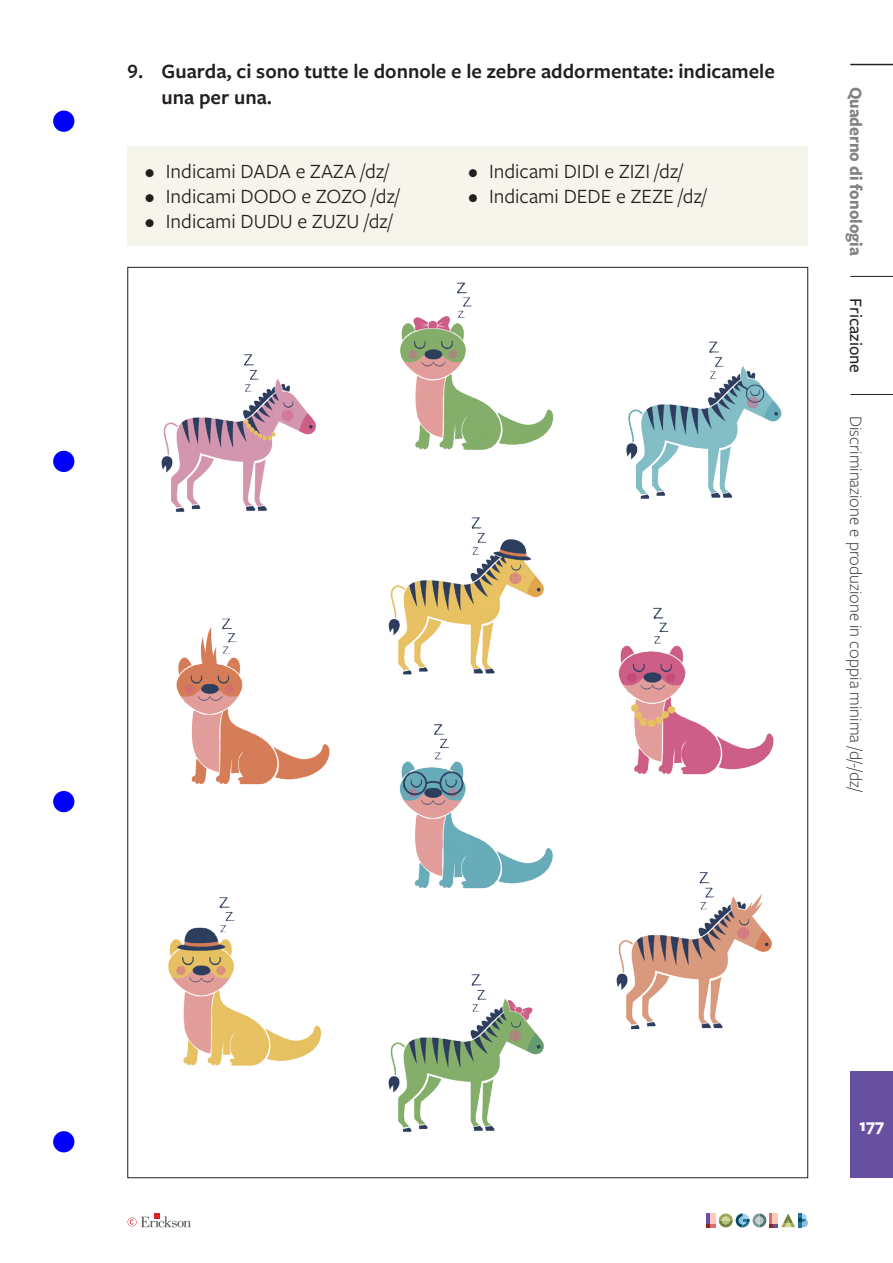
<style>
.page{position:relative;width:893px;height:1263px;background:#fff}
.page>*{position:absolute;margin:0;border:0;box-sizing:border-box;transform-origin:0 0}
.t1{font:21px "Freight Sans Pro";color:#231f20}
.t2{font:600 21px/25.2px "Freight Sans Pro";color:#231f20}
.t3{font:300 18px "Freight Sans Pro";color:#231f20}
.t4{font:700 18px "Freight Sans Pro";color:#808285;scale:.95 1}
.t5{font:500 18px "Freight Sans Pro";color:#231f20}
.t6{font:700 18px "Freight Sans Pro";color:#fff}
</style>
<div class="page">
<hr style="left:850px;top:64px;width:43px;height:1px;background:#231f20">
<hr style="left:850px;top:276px;width:43px;height:1px;background:#231f20">
<hr style="left:850px;top:394px;width:43px;height:1px;background:#231f20">
<div style="left:850px;top:1071px;width:43px;height:107px;background:#6850a1"></div>
<svg style="left:128px;top:1213px;width:63px;height:14px"></svg>
<svg style="left:707px;top:1213px;width:101px;height:14px"></svg>
<div style="left:128px;top:146px;width:680px;height:100px;background:#f6f5eb"></div>
<img style="left:168px;top:897px;width:154px;height:169px">
<img style="left:391px;top:266px;width:170px;height:184px">
<img style="left:374px;top:974px;width:170px;height:205px">
<img style="left:161px;top:354px;width:155px;height:158px">
<img style="left:616px;top:872px;width:156px;height:158px">
<img style="left:388px;top:517px;width:156px;height:158px">
<img style="left:618px;top:607px;width:156px;height:168px">
<img style="left:176px;top:618px;width:154px;height:167px">
<img style="left:399px;top:724px;width:154px;height:165px">
<img style="left:626px;top:341px;width:156px;height:158px">
<div style="left:53px;top:791px;width:21px;height:21px;background:#00f;border-radius:50%"></div>
<div style="left:53px;top:451px;width:21px;height:21px;background:#00f;border-radius:50%"></div>
<div style="left:53px;top:111px;width:21px;height:21px;background:#00f;border-radius:50%"></div>
<div style="left:53px;top:1131px;width:21px;height:21px;background:#00f;border-radius:50%"></div>
<p class="t2" style="left:162px;top:58px;width:615px;text-indent:-34px">9. Guarda, ci sono tutte le donnole e le zebre addormentate: indicamele una per una.</p>
<p class="t1" style="left:145px;top:157px;width:246px">• Indicami DADA e ZAZA /dz/</p>
<p class="t1" style="left:145px;top:182px;width:256px">• Indicami DODO e ZOZO /dz/</p>
<p class="t1" style="left:145px;top:207px;width:249px">• Indicami DUDU e ZUZU /dz/</p>
<p class="t1" style="left:468px;top:157px;width:217px">• Indicami DIDI e ZIZI /dz/</p>
<p class="t1" style="left:468px;top:182px;width:240px">• Indicami DEDE e ZEZE /dz/</p>
<p class="t4" style="left:868px;top:87px;width:179px;rotate:90deg">Quaderno di fonologia</p>
<p class="t5" style="left:868px;top:298px;width:76px;rotate:90deg">Fricazione</p>
<p class="t3" style="left:868px;top:416px;width:378px;rotate:90deg">Discriminazione e produzione in coppia minima /d/-/dz/</p>
<p class="t6" style="left:859px;top:1113px;width:27px">177</p>
</div>
